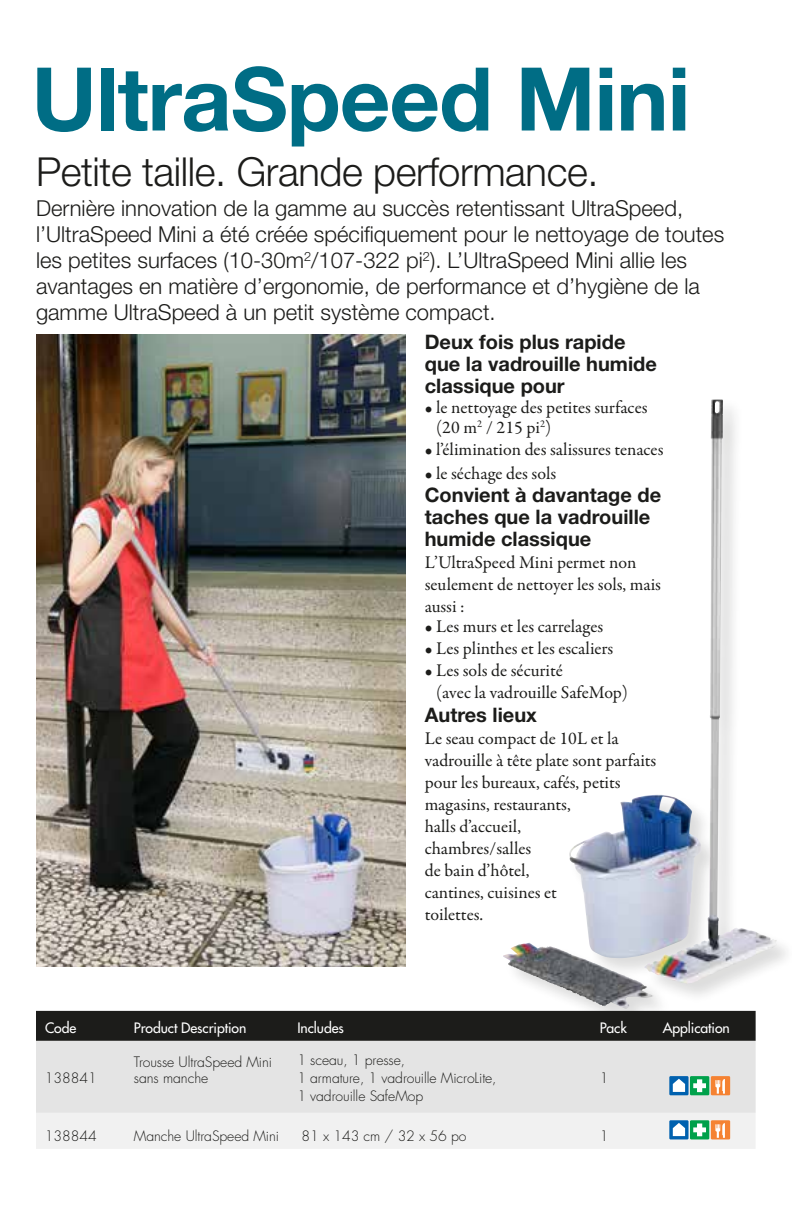
<style>
.page{position:relative;width:792px;height:1224px;background:#fff}
.page>*{position:absolute;margin:0;border:0;box-sizing:border-box;transform-origin:0 0}
.t1{font:700 88px "Helvetica Neue LT Std";letter-spacing:-.01em;color:#006d85}
.t2{font:300 40px "Helvetica Neue LT Std";letter-spacing:-.01em;color:#1c1c1a}
.t3{font:300 22px/26px "Helvetica Neue LT Std";color:#1c1c1a}
.t4{font:700 20px/22px "Helvetica Neue LT Std";color:#1c1c1a}
.t5{font:18px/22px "Garamond Premr Pro";color:#1c1c1a}
.t6{font:300 14px/18px "Futura Std";letter-spacing:-.005em;color:#1c1c1a}
.t7{font:500 14px "Futura Std";letter-spacing:-.005em;color:#fff}
</style>
<div class="page">
<div style="left:36px;top:1011px;width:720px;height:30px;background:#1c1c1a"></div>
<div style="left:36px;top:1041px;width:720px;height:72px;background:#e4e4e4"></div>
<div style="left:711px;top:1076px;width:19px;height:19px;background:#f58232"></div>
<svg style="left:715px;top:1079px;width:10px;height:15px"></svg>
<div style="left:669px;top:1076px;width:20px;height:19px;background:#0061af"></div>
<svg style="left:673px;top:1079px;width:12px;height:13px"></svg>
<div style="left:690px;top:1076px;width:19px;height:19px;background:#00a14b"></div>
<svg style="left:693px;top:1079px;width:13px;height:13px"></svg>
<div style="left:36px;top:1113px;width:719px;height:36px;background:#f1f1f1"></div>
<img style="left:36px;top:334px;width:369px;height:632px">
<div style="left:503px;top:398px;width:289px;height:631px;background:#1c1c1a;opacity:.15"></div>
<img style="left:644px;top:400px;width:68px;height:570px">
<h1 class="t1" style="left:32px;top:45px;width:660px">UltraSpeed Mini</h1>
<h2 class="t2" style="left:36px;top:147px;width:564px">Petite taille. Grande performance.</h2>
<p class="t3" style="left:36px;top:195px;width:690px">Dernière innovation de la gamme au succès retentissant UltraSpeed, l’UltraSpeed Mini a été créée spécifiquement pour le nettoyage de toutes les petites surfaces (10-30m<sup>2</sup>/107-322 pi<sup>2</sup>). L’UltraSpeed Mini allie les avantages en matière d’ergonomie, de performance et d’hygiène de la gamme UltraSpeed à un petit système compact.</p>
<p class="t4" style="left:425px;top:331px;width:234px">Deux fois plus rapide que la vadrouille humide classique pour</p>
<p class="t5" style="left:436px;top:398px;width:213px;line-height:20px;text-indent:-11px">• le nettoyage des petites surfaces (20 m<sup>2</sup> / 215 pi<sup>2</sup>)</p>
<p class="t5" style="left:425px;top:439px;width:240px">• l’élimination des salissures tenaces</p>
<p class="t5" style="left:425px;top:462px;width:133px">• le séchage des sols</p>
<p class="t4" style="left:425px;top:484px;width:238px">Convient à davantage de taches que la vadrouille humide classique</p>
<p class="t5" style="left:425px;top:552px;width:238px">L’UltraSpeed Mini permet non seulement de nettoyer les sols, mais aussi :</p>
<p class="t5" style="left:425px;top:616px;width:180px">• Les murs et les carrelages</p>
<p class="t5" style="left:425px;top:638px;width:190px">• Les plinthes et les escaliers</p>
<p class="t5" style="left:436px;top:660px;width:193px;text-indent:-11px">• Les sols de sécurité<br>(avec la vadrouille SafeMop)</p>
<p class="t4" style="left:425px;top:703px;width:114px">Autres lieux</p>
<p class="t5" style="left:425px;top:728px;width:233px">Le seau compact de 10L et la vadrouille à tête plate sont parfaits pour les bureaux, cafés, petits magasins, restaurants,<br>halls d’accueil,<br>chambres/salles<br>de bain d’hôtel,<br>cantines, cuisines et<br>toilettes.</p>
<p class="t7" style="left:45px;top:1019px;width:33px">Code</p>
<p class="t7" style="left:134px;top:1019px;width:114px">Product Description</p>
<p class="t7" style="left:297px;top:1019px;width:48px">Includes</p>
<p class="t7" style="left:600px;top:1019px;width:29px">Pack</p>
<p class="t7" style="left:663px;top:1019px;width:69px">Application</p>
<p class="t6" style="left:45px;top:1069px;width:53px">138841</p>
<p class="t6" style="left:134px;top:1054px;width:140px;line-height:16px">Trousse UltraSpeed Mini sans manche</p>
<p class="t6" style="left:297px;top:1051px;width:201px">1 sceau, 1 presse,<br>1 armature, 1 vadrouille MicroLite,<br>1 vadrouille SafeMop</p>
<p class="t6" style="left:600px;top:1069px;width:10px">1</p>
<p class="t6" style="left:45px;top:1127px;width:53px">138844</p>
<p class="t6" style="left:134px;top:1127px;width:147px">Manche UltraSpeed Mini</p>
<p class="t6" style="left:302px;top:1127px;width:166px">81 x 143 cm / 32 x 56 po</p>
<p class="t6" style="left:600px;top:1127px;width:10px">1</p>
</div>
